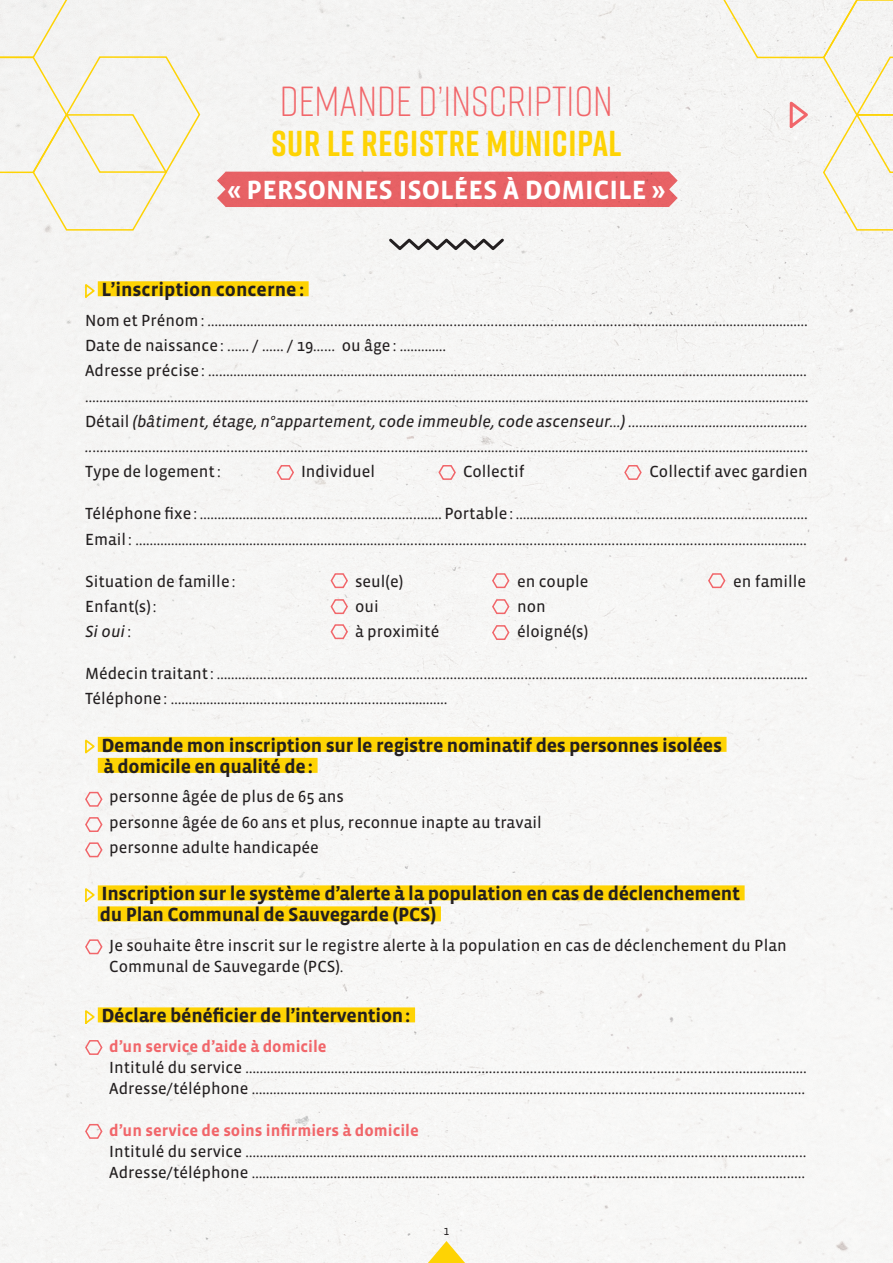
<style>
.page{position:relative;width:893px;height:1263px;background:#f6f6f5}
.page>*{position:absolute;margin:0;border:0;box-sizing:border-box;transform-origin:0 0}
.t1{font:300 42px "Rift Soft";color:#f1666a}
.t2{font:700 36px "Rift";letter-spacing:.02em;color:#fed304}
.t3{font:700 27px "Vista Sans";color:#fff}
.t4{font:700 19.5px/21px "Vista Sans";letter-spacing:-.015em;color:#231f20}
.t5{font:16.5px/25.2px "Vista Sans Reg";color:#231f20}
.t6{font:700 16.5px "Vista Sans";color:#f1666a}
.t7{font:italic 16.5px "Vista Sans Reg";color:#231f20}
.t8{font:10.5px "Vista Sans Alt Reg";color:#231f20}
.s1{font-style:italic}
.s2{font-style:normal}
</style>
<div class="page">
<svg style="left:410px;top:1241px;width:73px;height:22px"></svg>
<div style="left:217px;top:172px;width:461px;height:35px;background:#e76165"></div>
<svg style="left:386px;top:236px;width:121px;height:17px"></svg>
<div style="left:98px;top:281px;width:211px;height:15px;background:#fed304"></div>
<div style="left:98px;top:737px;width:628px;height:15px;background:#fed304"></div>
<div style="left:98px;top:758px;width:220px;height:15px;background:#fed304"></div>
<div style="left:98px;top:885px;width:647px;height:15px;background:#fed304"></div>
<div style="left:98px;top:906px;width:343px;height:15px;background:#fed304"></div>
<div style="left:98px;top:1007px;width:317px;height:15px;background:#fed304"></div>
<svg style="left:83px;top:281px;width:14px;height:18px"></svg>
<svg style="left:83px;top:737px;width:14px;height:18px"></svg>
<svg style="left:83px;top:885px;width:14px;height:18px"></svg>
<svg style="left:83px;top:1007px;width:14px;height:18px"></svg>
<svg style="left:276px;top:464px;width:19px;height:17px"></svg>
<svg style="left:330px;top:572px;width:19px;height:17px"></svg>
<svg style="left:84px;top:790px;width:19px;height:17px"></svg>
<svg style="left:84px;top:816px;width:19px;height:17px"></svg>
<svg style="left:84px;top:841px;width:19px;height:17px"></svg>
<svg style="left:84px;top:938px;width:19px;height:17px"></svg>
<svg style="left:84px;top:1039px;width:19px;height:17px"></svg>
<svg style="left:84px;top:1122px;width:19px;height:17px"></svg>
<svg style="left:330px;top:598px;width:19px;height:17px"></svg>
<svg style="left:491px;top:598px;width:19px;height:17px"></svg>
<svg style="left:491px;top:624px;width:19px;height:17px"></svg>
<svg style="left:330px;top:623px;width:19px;height:17px"></svg>
<svg style="left:491px;top:572px;width:19px;height:17px"></svg>
<svg style="left:707px;top:572px;width:19px;height:17px"></svg>
<svg style="left:438px;top:464px;width:19px;height:17px"></svg>
<svg style="left:623px;top:464px;width:20px;height:17px"></svg>
<div style="left:0;top:0;width:201px;height:231px;background:#f4f3f2"></div>
<div style="left:722px;top:0;width:171px;height:231px;background:#f5f4f3"></div>
<h1 class="t1" style="left:280px;top:72px;width:335px">DEMANDE D’INSCRIPTION</h1>
<h2 class="t2" style="left:271px;top:118px;width:352px">SUR LE REGISTRE MUNICIPAL</h2>
<h3 class="t3" style="left:227px;top:176px;width:440px">« PERSONNES ISOLÉES À DOMICILE »</h3>
<p class="t4" style="left:101px;top:280px;width:204px">L’inscription concerne:</p>
<p class="t5" style="left:85px;top:308px;width:725px">Nom et Prénom: …………………….................................................................................................…………………………………….<br>Date de naissance: .….. / …... / 19…... ou âge: ………….<br>Adresse précise: …………………………………………………………………………….…………………………………………………………..………… ……………………………..…………………………………………………………………………………………………..…………………………………………….… Détail <span class="s1">(bâtiment, étage, n°appartement, code immeuble, code ascenseur…) ................................................. ..</span>....................................................................................…………………………………………………………………………………………………..<br>Type de logement:</p>
<p class="t5" style="left:301px;top:459px;width:76px">Individuel</p>
<p class="t5" style="left:463px;top:459px;width:63px">Collectif</p>
<p class="t5" style="left:649px;top:459px;width:160px">Collectif avec gardien</p>
<p class="t5" style="left:85px;top:501px;width:724px">Téléphone fixe: ……….……….........................................…… Portable: ……………................................................................<br>Email: ……………………………………………………………….................................................................................................……………</p>
<p class="t5" style="left:85px;top:569px;width:152px">Situation de famille:</p>
<p class="t5" style="left:355px;top:569px;width:50px">seul(e)</p>
<p class="t5" style="left:517px;top:569px;width:73px">en couple</p>
<p class="t5" style="left:733px;top:569px;width:75px">en famille</p>
<p class="t5" style="left:85px;top:594px;width:73px">Enfant(s):</p>
<p class="t5" style="left:355px;top:594px;width:25px">oui</p>
<p class="t5" style="left:517px;top:594px;width:30px">non</p>
<p class="t7" style="left:85px;top:623px;width:48px">Si oui<span class="s2">:</span></p>
<p class="t5" style="left:355px;top:619px;width:86px">à proximité</p>
<p class="t5" style="left:517px;top:619px;width:73px">éloigné(s)</p>
<p class="t5" style="left:85px;top:661px;width:724px">Médecin traitant: ………….................................................................................................……………..............................……<br>Téléphone: ……………………....................................…………….</p>
<p class="t4" style="left:101px;top:735px;width:622px">Demande mon inscription sur le registre nominatif des personnes isolées à domicile en qualité de:</p>
<p class="t5" style="left:109px;top:784px;width:434px">personne âgée de plus de 65 ans<br>personne âgée de 60 ans et plus, reconnue inapte au travail personne adulte handicapée</p>
<p class="t4" style="left:100px;top:884px;width:642px">Inscription sur le système d’alerte à la population en cas de déclenchement du Plan Communal de Sauvegarde (PCS)</p>
<p class="t5" style="left:109px;top:935px;width:679px;line-height:21px">Je souhaite être inscrit sur le registre alerte à la population en cas de déclenchement du Plan<br>Communal de Sauvegarde (PCS).</p>
<p class="t4" style="left:101px;top:1006px;width:311px">Déclare bénéficier de l’intervention:</p>
<p class="t6" style="left:109px;top:1038px;width:219px">d’un service d’aide à domicile</p>
<p class="t5" style="left:109px;top:1057px;width:699px;line-height:21px">Intitulé du service ………………………..……………………………...........................................................................……………..<br>Adresse/téléphone ……………………………………………………………………..........................................................................</p>
<p class="t6" style="left:109px;top:1122px;width:311px">d’un service de soins infirmiers à domicile</p>
<p class="t5" style="left:109px;top:1141px;width:699px;line-height:21px">Intitulé du service ……………………………………………………………………............................................................................<br>Adresse/téléphone ……………………………………………………………………..........................................................................</p>
<p class="t8" style="left:444px;top:1226px;width:7px">1</p>
</div>
